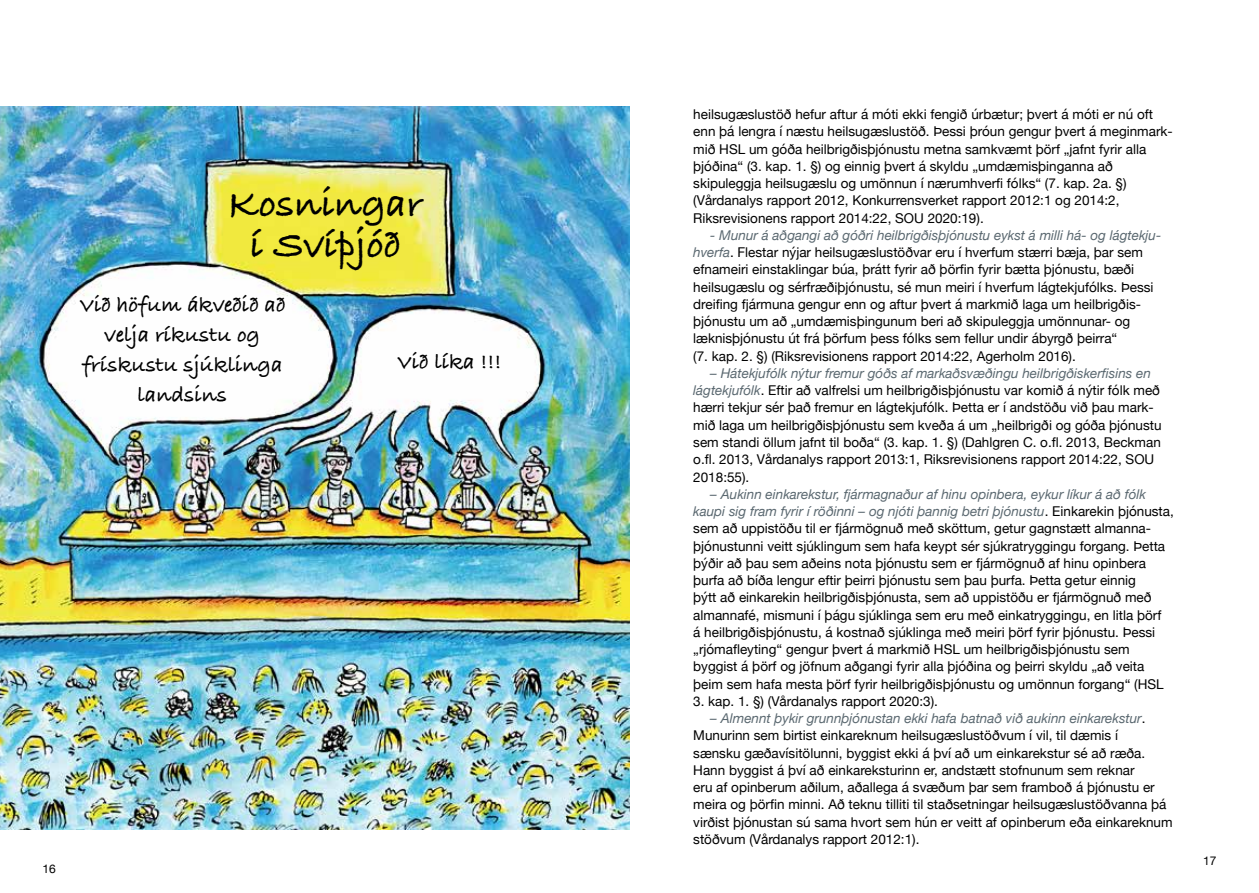
<style>
.page{position:relative;width:1259px;height:893px;background:#fff}
.page>*{position:absolute;margin:0;border:0;box-sizing:border-box;transform-origin:0 0}
.t1{font:700 40.35px/40.7px "Bradley Hand ITCTT";color:#000;text-align:center}
.t2{font:700 22.5px/30px "Bradley Hand ITCTT";color:#000;text-align:center}
.t3{font:13.5px/17.2px "Helvetica Neue";color:#000}
.t4{font:12px "Helvetica Neue";color:#000}
.s1{font-style:italic;color:#5a6870}
</style>
<div class="page">
<img style="left:0;top:106px;width:629px;height:723px">
<h1 class="t1" style="left:228px;top:182px;width:196px">Kosningar í Svíþjóð</h1>
<h2 class="t2" style="left:79px;top:288px;width:207px">Við höfum ákveðið að velja ríkustu og frískustu sjúklinga landsins</h2>
<h2 class="t2" style="left:397px;top:346px;width:106px">Við líka !!!</h2>
<p class="t4" style="left:43px;top:860px;width:15px">16</p>
<p class="t3" style="left:693px;top:107px;width:481px">heilsugæslustöð hefur aftur á móti ekki fengið úrbætur; þvert á móti er nú oft enn þá lengra í næstu heilsugæslustöð. Þessi þróun gengur þvert á meginmark&shy;mið HSL um góða heilbrigðisþjónustu metna samkvæmt þörf „jafnt fyrir alla þjóðina“ (3. kap. 1. §) og einnig þvert á skyldu „umdæmisþinganna að skipuleggja heilsugæslu og umönnun í nærumhverfi fólks“ (7. kap. 2a. §) (Vårdanalys rapport 2012, Konkurrensverket rapport 2012:1 og 2014:2, Riksrevisionens rapport 2014:22, SOU 2020:19).</p>
<p class="t3" style="left:693px;top:227px;width:469px;text-indent:17px"><span class="s1">- Munur á aðgangi að góðri heilbrigðisþjónustu eykst á milli há- og lágtekju&shy;hverfa</span>. Flestar nýjar heilsugæslustöðvar eru í hverfum stærri bæja, þar sem efnameiri einstaklingar búa, þrátt fyrir að þörfin fyrir bætta þjónustu, bæði heilsugæslu og sérfræðiþjónustu, sé mun meiri í hverfum lágtekjufólks. Þessi dreifing fjármuna gengur enn og aftur þvert á markmið laga um heilbrigðis&shy;þjónustu um að „umdæmisþingunum beri að skipuleggja umönnunar- og læknisþjónustu út frá þörfum þess fólks sem fellur undir ábyrgð þeirra“<br>(7. kap. 2. §) (Riksrevisionens rapport 2014:22, Agerholm 2016).</p>
<p class="t3" style="left:693px;top:365px;width:470px;text-indent:17px"><span class="s1">– Hátekjufólk nýtur fremur góðs af markaðsvæðingu heilbrigðiskerfisins en lágtekjufólk</span>. Eftir að valfrelsi um heilbrigðisþjónustu var komið á nýtir fólk með hærri tekjur sér það fremur en lágtekjufólk. Þetta er í andstöðu við þau mark&shy;mið laga um heilbrigðisþjónustu sem kveða á um „heilbrigði og góða þjónustu sem standi öllum jafnt til boða“ (3. kap. 1. §) (Dahlgren C. o.fl. 2013, Beckman o.fl. 2013, Vårdanalys rapport 2013:1, Riksrevisionens rapport 2014:22, SOU 2018:55).</p>
<p class="t3" style="left:693px;top:486px;width:482px;text-indent:17px"><span class="s1">– Aukinn einkarekstur, fjármagnaður af hinu opinbera, eykur líkur á að fólk kaupi sig fram fyrir í röðinni – og njóti þannig betri þjónustu</span>. Einkarekin þjónusta, sem að uppistöðu til er fjármögnuð með sköttum, getur gagnstætt almanna&shy;þjónustunni veitt sjúklingum sem hafa keypt sér sjúkratryggingu forgang. Þetta þýðir að þau sem aðeins nota þjónustu sem er fjármögnuð af hinu opinbera þurfa að bíða lengur eftir þeirri þjónustu sem þau þurfa. Þetta getur einnig<br>þýtt að einkarekin heilbrigðisþjónusta, sem að uppistöðu er fjármögnuð með almannafé, mismuni í þágu sjúklinga sem eru með einkatryggingu, en litla þörf<br>á heilbrigðisþjónustu, á kostnað sjúklinga með meiri þörf fyrir þjónustu. Þessi „rjómafleyting“ gengur þvert á markmið HSL um heilbrigðisþjónustu sem byggist á þörf og jöfnum aðgangi fyrir alla þjóðina og þeirri skyldu „að veita þeim sem hafa mesta þörf fyrir heilbrigðisþjónustu og umönnun forgang“ (HSL</p>
<p class="t3" style="left:693px;top:693px;width:246px">3. kap. 1. §) (Vårdanalys rapport 2020:3).</p>
<p class="t3" style="left:693px;top:710px;width:481px;text-indent:17px"><span class="s1">– Almennt þykir grunnþjónustan ekki hafa batnað við aukinn einkarekstur</span>.<br>Munurinn sem birtist einkareknum heilsugæslustöðvum í vil, til dæmis í<br>sænsku gæðavísitölunni, byggist ekki á því að um einkarekstur sé að ræða.<br>Hann byggist á því að einkareksturinn er, andstætt stofnunum sem reknar<br>eru af opinberum aðilum, aðallega á svæðum þar sem framboð á þjónustu er meira og þörfin minni. Að teknu tilliti til staðsetningar heilsugæslustöðvanna þá virðist þjónustan sú sama hvort sem hún er veitt af opinberum eða einkareknum stöðvum (Vårdanalys rapport 2012:1).</p>
<p class="t4" style="left:1203px;top:852px;width:15px">17</p>
</div>
